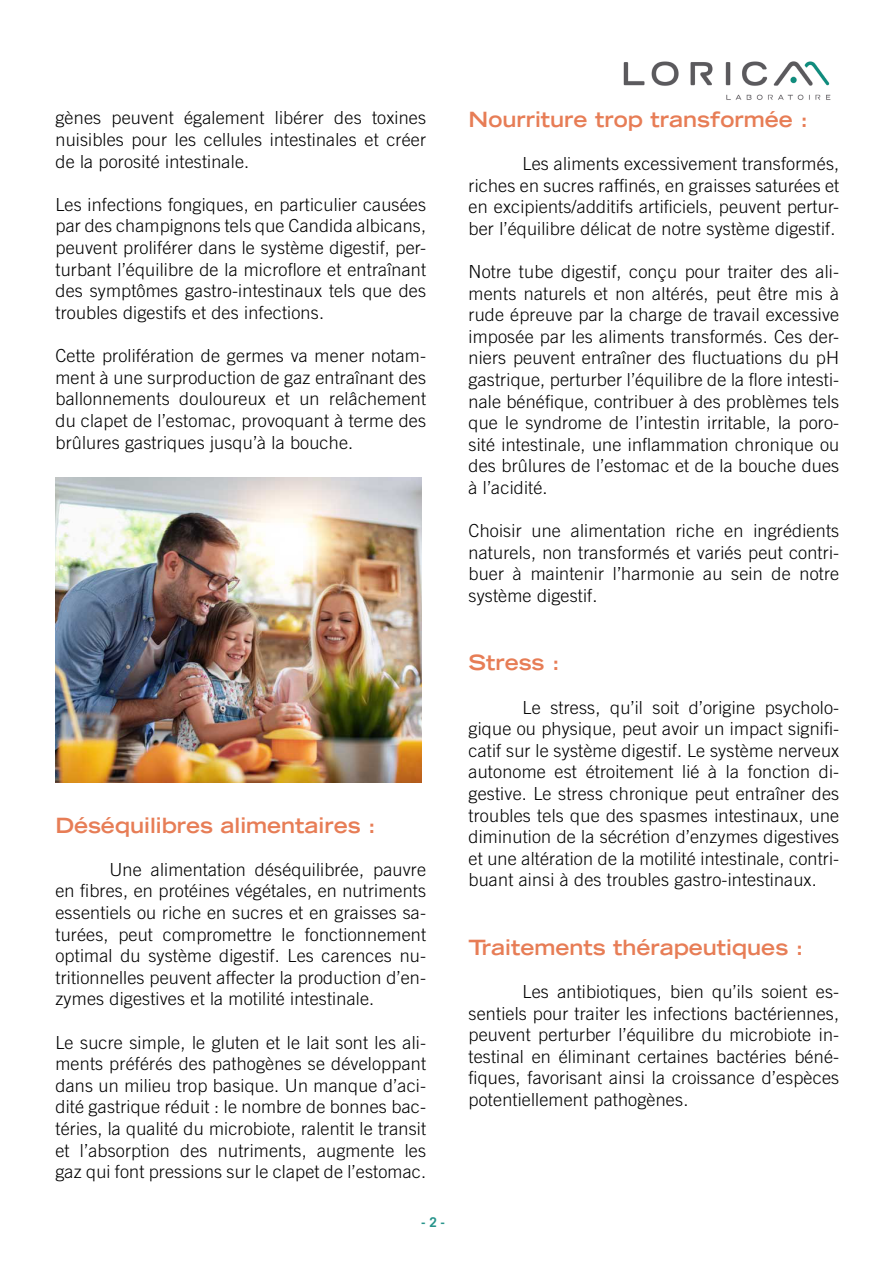
<style>
.page{position:relative;width:893px;height:1263px;background:#fff}
.page>*{position:absolute;margin:0;border:0;box-sizing:border-box;transform-origin:0 0}
.t1{font:700 expanded 21px "Trade Gothic LT Std";color:#e77d56}
.t2{font:300 18px/21.6px "Trade Gothic LT Std";letter-spacing:.01em;color:#000;text-align:justify}
.t3{font:700 13.5px "Trade Gothic LT Std";color:#27948b}
</style>
<div class="page">
<img style="left:623px;top:61px;width:208px;height:39px">
<img style="left:55px;top:478px;width:367px;height:304px">
<p class="t2" style="left:55px;top:107px;width:372px">gènes peuvent également libérer des toxines nuisibles pour les cellules intestinales et créer de la porosité intestinale.</p>
<p class="t2" style="left:55px;top:193px;width:372px">Les infections fongiques, en particulier causées par des champignons tels que Candida albicans, peuvent proliférer dans le système digestif, per&shy;turbant l’équilibre de la microflore et entraînant des symptômes gastro-intestinaux tels que des troubles digestifs et des infections.</p>
<p class="t2" style="left:55px;top:345px;width:372px">Cette prolifération de germes va mener notam&shy;ment à une surproduction de gaz entraînant des ballonnements douloureux et un relâchement du clapet de l’estomac, provoquant à terme des brûlures gastriques jusqu’à la bouche.</p>
<p class="t1" style="left:55px;top:811px;width:322px">Déséquilibres alimentaires :</p>
<p class="t2" style="left:55px;top:858px;width:372px;text-indent:54px">Une alimentation déséquilibrée, pauvre en fibres, en protéines végétales, en nutriments essentiels ou riche en sucres et en graisses sa&shy;turées, peut compromettre le fonctionnement optimal du système digestif. Les carences nu&shy;tritionnelles peuvent affecter la production d’en&shy;zymes digestives et la motilité intestinale.</p>
<p class="t2" style="left:55px;top:1031px;width:372px">Le sucre simple, le gluten et le lait sont les ali&shy;ments préférés des pathogènes se développant dans un milieu trop basique. Un manque d’aci&shy;dité gastrique réduit : le nombre de bonnes bac&shy;téries, la qualité du microbiote, ralentit le transit et l’absorption des nutriments, augmente les gaz qui font pressions sur le clapet de l’estomac.</p>
<p class="t3" style="left:421px;top:1214px;width:26px">- 2 -</p>
<p class="t1" style="left:469px;top:105px;width:341px">Nourriture trop transformée :</p>
<p class="t2" style="left:469px;top:152px;width:372px;text-indent:54px">Les aliments excessivement transformés, riches en sucres raffinés, en graisses saturées et en excipients/additifs artificiels, peuvent pertur&shy;ber l’équilibre délicat de notre système digestif.</p>
<p class="t2" style="left:469px;top:260px;width:372px">Notre tube digestif, conçu pour traiter des ali&shy;ments naturels et non altérés, peut être mis à rude épreuve par la charge de travail excessive imposée par les aliments transformés. Ces der&shy;niers peuvent entraîner des fluctuations du pH gastrique, perturber l’équilibre de la flore intesti&shy;nale bénéfique, contribuer à des problèmes tels que le syndrome de l’intestin irritable, la poro&shy;sité intestinale, une inflammation chronique ou des brûlures de l’estomac et de la bouche dues à l’acidité.</p>
<p class="t2" style="left:469px;top:520px;width:372px">Choisir une alimentation riche en ingrédients naturels, non transformés et variés peut contri&shy;buer à maintenir l’harmonie au sein de notre système digestif.</p>
<p class="t1" style="left:469px;top:649px;width:92px">Stress :</p>
<p class="t2" style="left:469px;top:696px;width:372px;text-indent:54px">Le stress, qu’il soit d’origine psycholo&shy;gique ou physique, peut avoir un impact signifi&shy;catif sur le système digestif. Le système nerveux autonome est étroitement lié à la fonction di&shy;gestive. Le stress chronique peut entraîner des troubles tels que des spasmes intestinaux, une diminution de la sécrétion d’enzymes digestives et une altération de la motilité intestinale, contri&shy;buant ainsi à des troubles gastro-intestinaux.</p>
<p class="t1" style="left:469px;top:933px;width:336px">Traitements thérapeutiques :</p>
<p class="t2" style="left:469px;top:980px;width:372px;text-indent:54px">Les antibiotiques, bien qu’ils soient es&shy;sentiels pour traiter les infections bactériennes, peuvent perturber l’équilibre du microbiote in&shy;testinal en éliminant certaines bactéries béné&shy;fiques, favorisant ainsi la croissance d’espèces potentiellement pathogènes.</p>
</div>
